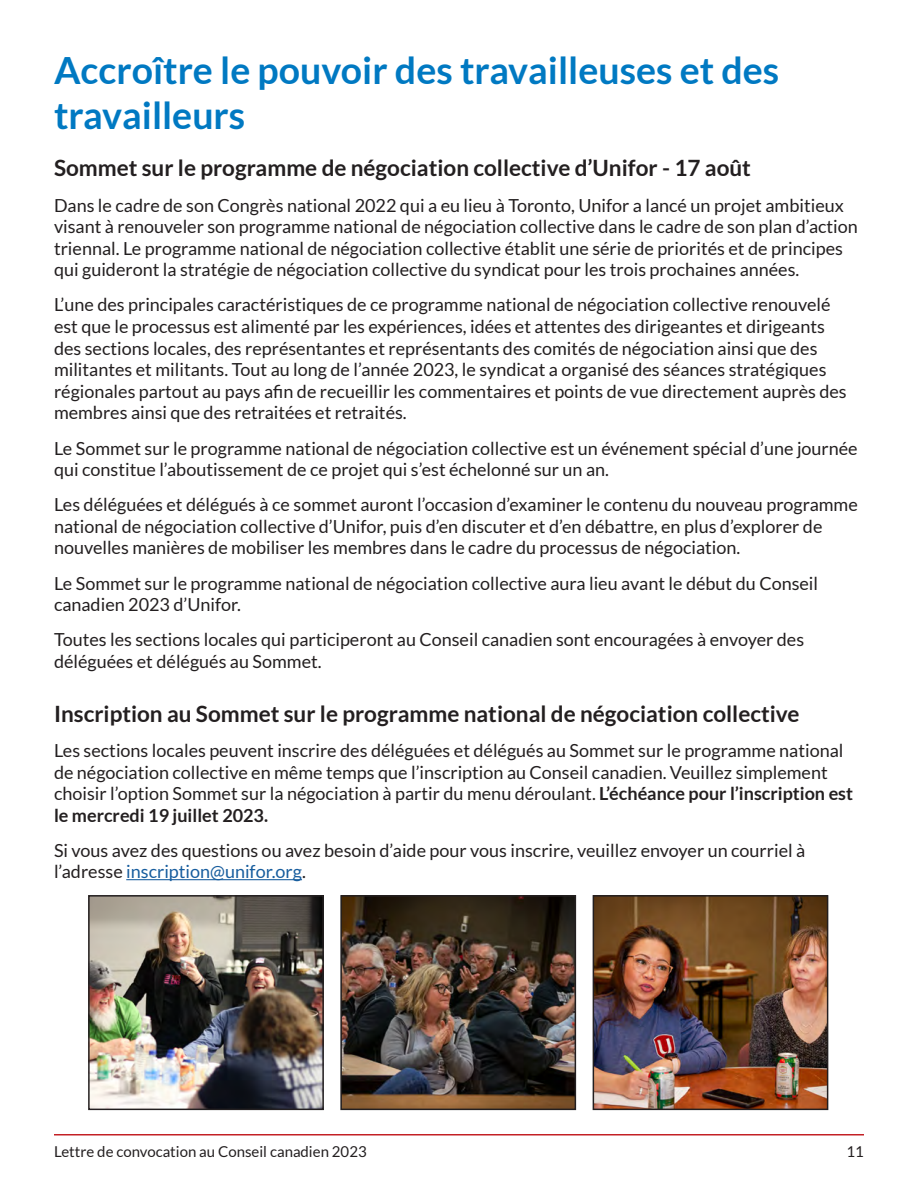
<style>
.page{position:relative;width:918px;height:1188px;background:#fff}
.page>*{position:absolute;margin:0;border:0;box-sizing:border-box;transform-origin:0 0}
.t1{font:700 37.5px/45px "Lato";color:#0079c2}
.t2{font:700 22.5px "Lato";color:#231f20}
.t3{font:18px/21.6px "Lato";color:#231f20}
.t4{font:18px "Lato";color:#175d9e}
.t5{font:15px "Lato";color:#231f20}
.s1{font-weight:700}
.s2{color:#231f20}
</style>
<div class="page">
<hr style="left:54px;top:1134px;width:810px;height:2px;background:#c32025">
<hr style="left:126px;top:879px;width:176px;height:1px;background:#175d9e">
<img style="left:91px;top:898px;width:230px;height:209px">
<div style="left:88px;top:895px;width:236px;height:215px;border:2px solid #231f20"></div>
<img style="left:343px;top:898px;width:230px;height:209px">
<div style="left:340px;top:895px;width:236px;height:215px;border:2px solid #231f20"></div>
<img style="left:596px;top:898px;width:229px;height:209px">
<div style="left:593px;top:895px;width:235px;height:215px;border:2px solid #231f20"></div>
<h1 class="t1" style="left:54px;top:47px;width:727px">Accroître le pouvoir des travailleuses et des travailleurs</h1>
<p class="t2" style="left:54px;top:155px;width:698px">Sommet sur le programme de négociation collective d’Unifor - 17 août</p>
<p class="t3" style="left:54px;top:194px;width:805px">Dans le cadre de son Congrès national 2022 qui a eu lieu à Toronto, Unifor a lancé un projet ambitieux visant à renouveler son programme national de négociation collective dans le cadre de son plan d’action triennal. Le programme national de négociation collective établit une série de priorités et de principes qui guideront la stratégie de négociation collective du syndicat pour les trois prochaines années.</p>
<p class="t3" style="left:54px;top:294px;width:794px">L’une des principales caractéristiques de ce programme national de négociation collective renouvelé est que le processus est alimenté par les expériences, idées et attentes des dirigeantes et dirigeants des sections locales, des représentantes et représentants des comités de négociation ainsi que des militantes et militants. Tout au long de l’année 2023, le syndicat a organisé des séances stratégiques régionales partout au pays afin de recueillir les commentaires et points de vue directement auprès des membres ainsi que des retraitées et retraités.</p>
<p class="t3" style="left:54px;top:437px;width:805px">Le Sommet sur le programme national de négociation collective est un événement spécial d’une journée qui constitue l’aboutissement de ce projet qui s’est échelonné sur un an.</p>
<p class="t3" style="left:54px;top:494px;width:805px">Les déléguées et délégués à ce sommet auront l’occasion d’examiner le contenu du nouveau programme national de négociation collective d’Unifor, puis d’en discuter et d’en débattre, en plus d’explorer de nouvelles manières de mobiliser les membres dans le cadre du processus de négociation.</p>
<p class="t3" style="left:54px;top:572px;width:766px">Le Sommet sur le programme national de négociation collective aura lieu avant le début du Conseil canadien 2023 d’Unifor.</p>
<p class="t3" style="left:54px;top:629px;width:752px">Toutes les sections locales qui participeront au Conseil canadien sont encouragées à envoyer des déléguées et délégués au Sommet.</p>
<p class="t2" style="left:54px;top:701px;width:747px">Inscription au Sommet sur le programme national de négociation collective</p>
<p class="t3" style="left:54px;top:740px;width:801px">Les sections locales peuvent inscrire des déléguées et délégués au Sommet sur le programme national de négociation collective en même temps que l’inscription au Conseil canadien. Veuillez simplement choisir l’option Sommet sur la négociation à partir du menu déroulant. <span class="s1">L’échéance pour l’inscription est le mercredi 19 juillet 2023.</span></p>
<p class="t3" style="left:54px;top:839px;width:753px">Si vous avez des questions ou avez besoin d’aide pour vous inscrire, veuillez envoyer un courriel à</p>
<p class="t4" style="left:54px;top:862px;width:253px"><span class="s2">l’adresse</span> inscription@unifor.org<span class="s2">.</span></p>
<p class="t5" style="left:54px;top:1143px;width:314px">Lettre de convocation au Conseil canadien 2023</p>
<p class="t5" style="left:847px;top:1143px;width:19px">11</p>
</div>
